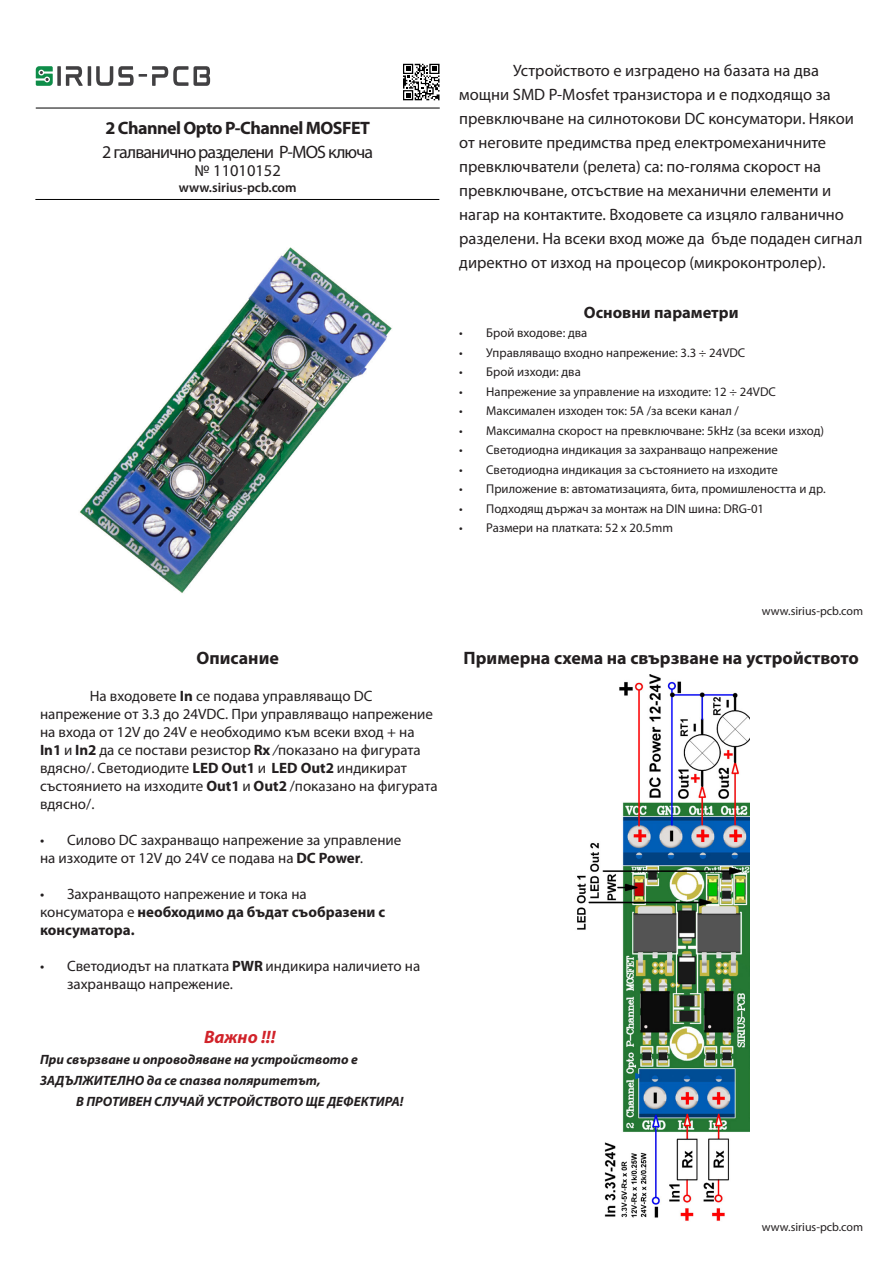
<style>
.page{position:relative;width:893px;height:1263px;background:#fff}
.page>*{position:absolute;margin:0;border:0;box-sizing:border-box;transform-origin:0 0}
.t1{font:700 18px "Myriad Pro";color:#231f20}
.t2{font:18px "Myriad Pro";letter-spacing:-.05em;color:#231f20}
.t3{font:700 18px "Myriad Pro";letter-spacing:-.03em;color:#231f20}
.t4{font:italic 700 18px "Myriad Pro";color:#d1232a}
.t5{font:16.5px/24px "Myriad Pro";color:#231f20}
.t6{font:700 16.5px "Myriad Pro";color:#231f20}
.t7{font:15px/18px "Myriad Pro";color:#231f20}
.t8{font:700 15px/18px "Myriad Pro";color:#231f20}
.t9{font:italic 700 13.5px/21px "Myriad Pro";color:#231f20}
.t10{font:600 13.5px "Myriad Pro";color:#231f20}
.t11{font:12.75px "Myriad Pro";color:#231f20}
.t12{font:12px "Myriad Pro";color:#231f20}
.s1{font-weight:700}
.s2{font-style:italic}
.s3{font-weight:400}
</style>
<div class="page">
<img style="left:79px;top:247px;width:313px;height:346px">
<img style="left:576px;top:675px;width:174px;height:546px">
<svg style="left:36px;top:66px;width:174px;height:20px"></svg>
<svg style="left:403px;top:64px;width:36px;height:36px"></svg>
<hr style="left:36px;top:108px;width:404px;height:1px;background:#000">
<hr style="left:35px;top:199px;width:404px;height:1px;background:#000">
<p class="t3" style="left:105px;top:117px;width:266px">2 Channel Opto P-Channel MOSFET</p>
<p class="t2" style="left:102px;top:140px;width:272px">2 галванично разделени P-MOS ключа</p>
<p class="t5" style="left:195px;top:158px;width:88px">№ 11010152</p>
<p class="t10" style="left:179px;top:178px;width:119px">www.sirius-pcb.com</p>
<p class="t5" style="left:459px;top:58px;width:405px;text-indent:54px">Устройството е изградено на базата на два мощни SMD P-Mosfet транзистора и е подходящо за превключване на силнотокови DC консуматори. Някои от неговите предимства пред електромеханичните превключватели (релета) са: по-голяма скорост на превключване, отсъствие на механични елементи и нагар на контактите. Входовете са изцяло галванично разделени. На всеки вход може да бъде подаден сигнал директно от изход на процесор (микроконтролер).</p>
<p class="t6" style="left:584px;top:303px;width:156px">Основни параметри</p>
<p class="t11" style="left:459px;top:325px;width:130px">• Брой входове: два</p>
<p class="t11" style="left:459px;top:345px;width:288px">• Управляващо входно напрежение: 3.3 ÷ 24VDC</p>
<p class="t11" style="left:459px;top:364px;width:123px">• Брой изходи: два</p>
<p class="t11" style="left:459px;top:384px;width:318px">• Напрежение за управление на изходите: 12 ÷ 24VDC</p>
<p class="t11" style="left:459px;top:403px;width:281px">• Максимален изходен ток: 5А /за всеки канал /</p>
<p class="t11" style="left:459px;top:423px;width:366px">• Максимална скорост на превключване: 5kHz (за всеки изход)</p>
<p class="t11" style="left:459px;top:442px;width:320px">• Светодиодна индикация за захранващо напрежение</p>
<p class="t11" style="left:459px;top:462px;width:320px">• Светодиодна индикация за състоянието на изходите</p>
<p class="t11" style="left:459px;top:481px;width:368px">• Приложение в: автоматизацията, бита, промишлеността и др.</p>
<p class="t11" style="left:459px;top:501px;width:306px">• Подходящ държач за монтаж на DIN шина: DRG-01</p>
<p class="t11" style="left:459px;top:520px;width:215px">• Размери на платката: 52 x 20.5mm</p>
<p class="t1" style="left:197px;top:647px;width:84px">Описание</p>
<p class="t7" style="left:40px;top:687px;width:399px;text-indent:50px">На входовете <span class="s1">In</span> се подава управляващо DC напрежение от 3.3 до 24VDC. При управляващо напрежение на входа от 12V до 24V е необходимо към всеки вход + на <span class="s1">In1</span> и <span class="s1">In2</span> да се постави резистор <span class="s1">Rx</span> <span class="s2">/</span>показано на фигурата вдясно/. Светодиодите <span class="s1">LED Out1</span> и <span class="s1">LED Out2</span> индикират състоянието на изходите <span class="s1">Out1</span> и <span class="s1">Out2</span> /показано на фигурата вдясно/.</p>
<p class="t7" style="left:40px;top:831px;width:363px">• Силово DC захранващо напрежение за управление</p>
<p class="t7" style="left:40px;top:849px;width:325px">на изходите от 12V до 24V се подава на <span class="s1">DC Power</span><span class="s2">.</span></p>
<p class="t7" style="left:40px;top:885px;width:268px">• Захранващото напрежение и тока на</p>
<p class="t8" style="left:40px;top:903px;width:347px"><span class="s3">консуматора е</span> необходимо да бъдат съобразени с консуматора.</p>
<p class="t7" style="left:67px;top:957px;width:355px;text-indent:-27px">• Светодиодът на платката <span class="s1">PWR</span> индикира наличието на захранващо напрежение.</p>
<p class="t4" style="left:204px;top:1025px;width:73px">Важно !!!</p>
<p class="t9" style="left:40px;top:1048px;width:319px">При свързване и опроводяване на устройството е<br>ЗАДЪЛЖИТЕЛНО да се спазва поляритетът,</p>
<p class="t9" style="left:76px;top:1090px;width:329px">В ПРОТИВЕН СЛУЧАЙ УСТРОЙСТВОТО ЩЕ ДЕФЕКТИРА!</p>
<p class="t12" style="left:762px;top:603px;width:103px">www.sirius-pcb.com</p>
<p class="t1" style="left:464px;top:647px;width:397px">Примерна схема на свързване на устройството</p>
<p class="t12" style="left:762px;top:1219px;width:103px">www.sirius-pcb.com</p>
</div>
